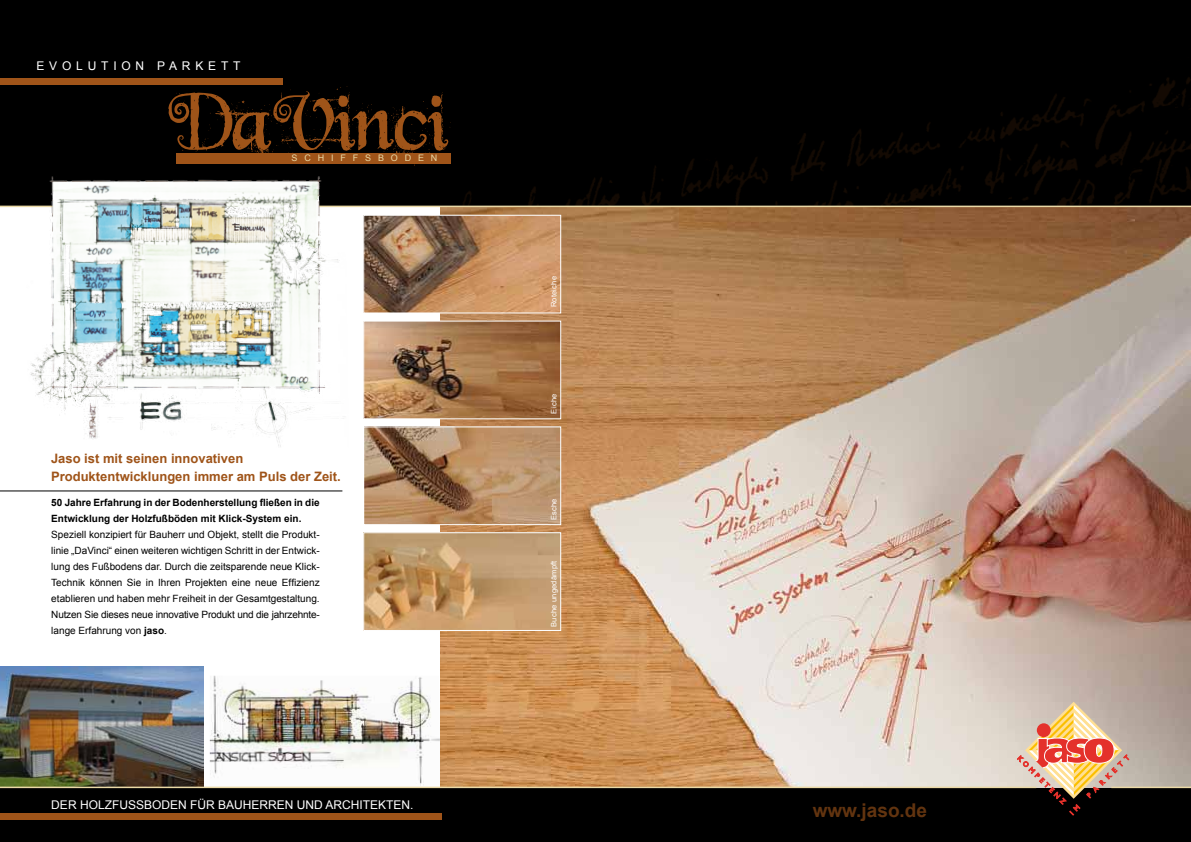
<style>
.page{position:relative;width:1191px;height:842px;background:#fff}
.page>*{position:absolute;margin:0;border:0;box-sizing:border-box;transform-origin:0 0}
.t1{font:700 19px "Arial";color:#9f5419}
.t2{font:700 13px/18px "Arial";color:#9f5419}
.t3{font:12px "Arial";color:#fff}
.t4{font:12px "Arial";letter-spacing:.4em;color:#fff}
.t5{font:10px/16px "Arial";letter-spacing:-.02em;color:#000;text-align:justify}
.t6{font:700 10px/16px "Arial";color:#000}
.t7{font:9px "Arial";letter-spacing:.76em;color:#ead9a6}
.t8{font:7.5px "Arial";letter-spacing:.03em;color:#fff}
.s1{font-weight:700}
</style>
<div class="page">
<img style="left:0;top:667px;width:204px;height:120px">
<img style="left:210px;top:676px;width:230px;height:111px">
<div style="left:0;top:0;width:1191px;height:206px;background:#000"></div>
<img style="left:414px;top:77px;width:777px;height:131px">
<div style="left:0;top:787px;width:1191px;height:55px;background:#000"></div>
<img style="left:440px;top:207px;width:751px;height:580px">
<div style="left:0;top:78px;width:282px;height:6px;background:#9f5419"></div>
<hr style="left:0;top:206px;width:1191px;height:1px;background:#ead9a6">
<hr style="left:0;top:787px;width:1036px;height:1px;background:#ead9a6">
<hr style="left:1111px;top:787px;width:80px;height:1px;background:#ead9a6">
<svg style="left:1017px;top:702px;width:112px;height:113px"></svg>
<img style="left:365px;top:217px;width:194px;height:94px">
<div style="left:363px;top:215px;width:198px;height:98px;border:1px solid #fff"></div>
<img style="left:365px;top:534px;width:194px;height:95px">
<div style="left:363px;top:532px;width:198px;height:99px;border:1px solid #fff"></div>
<img style="left:365px;top:428px;width:194px;height:95px">
<div style="left:363px;top:426px;width:198px;height:99px;border:1px solid #fff"></div>
<img style="left:365px;top:323px;width:194px;height:94px">
<div style="left:363px;top:321px;width:198px;height:98px;border:1px solid #fff"></div>
<img style="left:25px;top:176px;width:324px;height:271px">
<div style="left:0;top:814px;width:442px;height:6px;background:#9f5419"></div>
<hr style="left:0;top:490px;width:342px;height:1px;background:#000">
<svg style="left:168px;top:87px;width:282px;height:79px"></svg>
<div style="left:176px;top:153px;width:274px;height:11px;background:#9f5419"></div>
<p class="t4" style="left:36px;top:58px;width:205px">EVOLUTION PARKETT</p>
<p class="t7" style="left:292px;top:152px;width:147px">SCHIFFSBODEN</p>
<h2 class="t2" style="left:51px;top:450px;width:291px">Jaso ist mit seinen innovativen<br>Produktentwicklungen immer am Puls der Zeit.</h2>
<p class="t6" style="left:51px;top:495px;width:270px">50 Jahre Erfahrung in der Bodenherstellung fließen in die<br>Entwicklung der Holzfußböden mit Klick-System ein.</p>
<p class="t5" style="left:51px;top:526px;width:270px">Speziell konzipiert für Bauherr und Objekt, stellt die Produkt&shy;linie „DaVinci“ einen weiteren wichtigen Schritt in der Entwick&shy;lung des Fußbodens dar. Durch die zeitsparende neue Klick-Technik können Sie in Ihren Projekten eine neue Effizienz etablieren und haben mehr Freiheit in der Gesamtgestaltung.<br>Nutzen Sie dieses neue innovative Produkt und die jahrzehnte&shy;lange Erfahrung von <span class="s1">jaso</span>.</p>
<p class="t3" style="left:51px;top:797px;width:364px">DER HOLZFUSSBODEN FÜR BAUHERREN UND ARCHITEKTEN.</p>
<p class="t8" style="left:549px;top:307px;width:33px;rotate:-90deg">Roteiche</p>
<p class="t8" style="left:549px;top:414px;width:21px;rotate:-90deg">Eiche</p>
<p class="t8" style="left:549px;top:520px;width:23px;rotate:-90deg">Esche</p>
<p class="t8" style="left:549px;top:627px;width:68px;rotate:-90deg">Buche ungedämpft</p>
<h1 class="t1" style="left:812px;top:798px;width:116px">www.jaso.de</h1>
</div>
